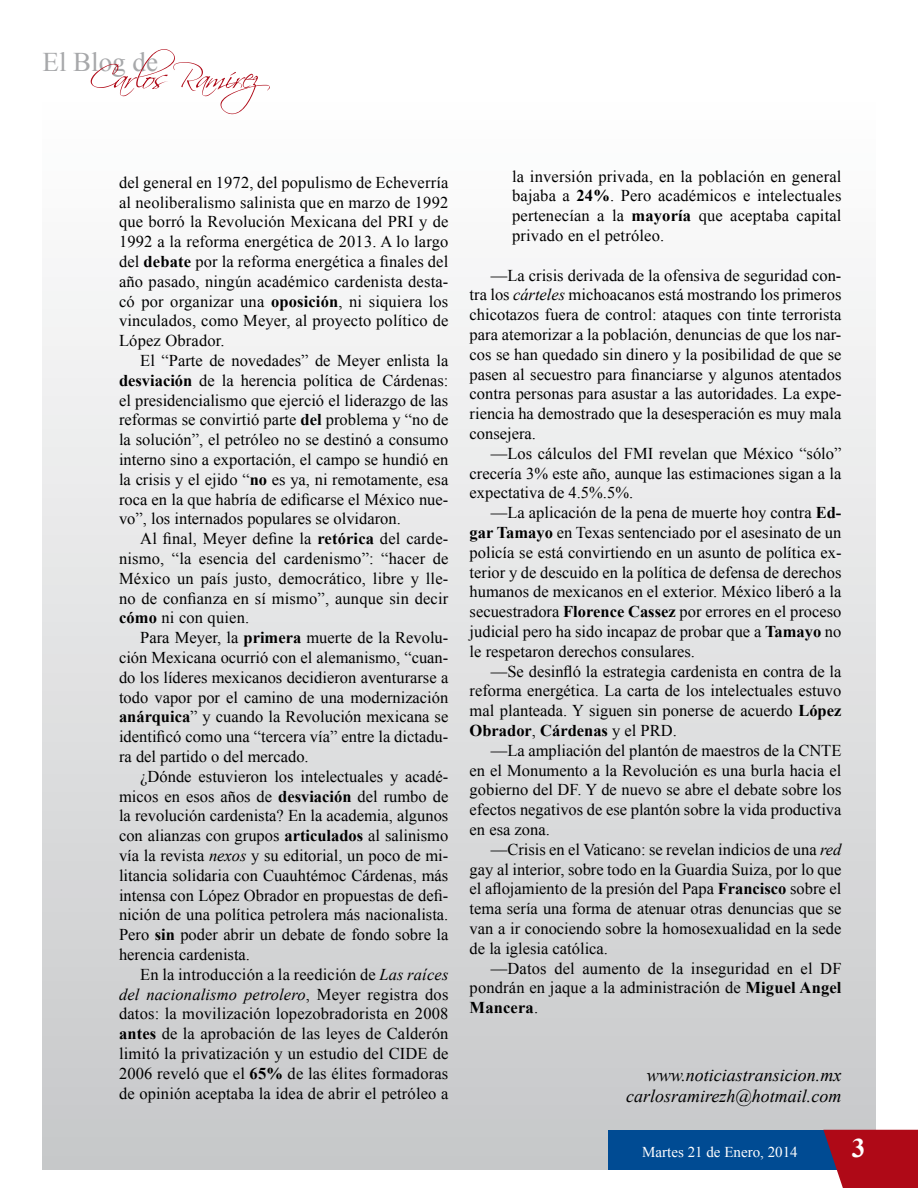
<style>
.page{position:relative;width:918px;height:1188px;background:#fff}
.page>*{position:absolute;margin:0;border:0;box-sizing:border-box;transform-origin:0 0}
.t1{font:27px "Times New Roman";color:#a7a8aa}
.t2{font:700 27px "Times New Roman";color:#fff}
.t3{font:italic 18px/21.6px "Times New Roman";color:#000;text-align:right}
.t4{font:16.5px/19.8px "Times New Roman";color:#000;text-align:justify}
.t5{font:15px "Times New Roman";color:#fff}
.s1{font-weight:700}
.s2{font-style:italic}
</style>
<div class="page">
<div style="left:43px;top:0;width:832px;height:1169px;background:linear-gradient(to bottom,#fff,#c7c8ca)"></div>
<div style="left:608px;top:1130px;width:242px;height:39px;background:#004b93"></div>
<svg style="left:91px;top:49px;width:179px;height:65px"></svg>
<svg style="left:823px;top:1130px;width:95px;height:58px"></svg>
<h1 class="t1" style="left:43px;top:44px;width:117px">El Blog de</h1>
<p class="t4" style="left:119px;top:172px;width:331px">del general en 1972, del populismo de Echeverría al neoliberalismo salinista que en marzo de 1992 que borró la Revolución Mexicana del PRI y de 1992 a la reforma energética de 2013. A lo largo del <span class="s1">debate</span> por la reforma energética a finales del año pasado, ningún académico cardenista desta&shy;có por organizar una <span class="s1">oposición</span>, ni siquiera los vinculados, como Meyer, al proyecto político de López Obrador.</p>
<p class="t4" style="left:119px;top:350px;width:331px;text-indent:21px">El “Parte de novedades” de Meyer enlista la <span class="s1">desviación</span> de la herencia política de Cárdenas: el presidencialismo que ejerció el liderazgo de las reformas se convirtió parte <span class="s1">del</span> problema y “no de la solución”, el petróleo no se destinó a consumo interno sino a exportación, el campo se hundió en la crisis y el ejido “<span class="s1">no</span> es ya, ni remotamente, esa roca en la que habría de edificarse el México nue&shy;vo”, los internados populares se olvidaron.</p>
<p class="t4" style="left:119px;top:528px;width:331px;text-indent:21px">Al final, Meyer define la <span class="s1">retórica</span> del carde&shy;nismo, “la esencia del cardenismo”: “hacer de México un país justo, democrático, libre y lle&shy;no de confianza en sí mismo”, aunque sin decir <span class="s1">cómo</span> ni con quien.</p>
<p class="t4" style="left:119px;top:627px;width:331px;text-indent:21px">Para Meyer, la <span class="s1">primera</span> muerte de la Revolu&shy;ción Mexicana ocurrió con el alemanismo, “cuan&shy;do los líderes mexicanos decidieron aventurarse a todo vapor por el camino de una modernización <span class="s1">anárquica</span>” y cuando la Revolución mexicana se identificó como una “tercera vía” entre la dictadu&shy;ra del partido o del mercado.</p>
<p class="t4" style="left:119px;top:766px;width:331px;text-indent:21px">¿Dónde estuvieron los intelectuales y acadé&shy;micos en esos años de <span class="s1">desviación</span> del rumbo de la revolución cardenista? En la academia, algunos con alianzas con grupos <span class="s1">articulados</span> al salinismo vía la revista <span class="s2">nexos</span> y su editorial, un poco de mi&shy;litancia solidaria con Cuauhtémoc Cárdenas, más intensa con López Obrador en propuestas de defi&shy;nición de una política petrolera más nacionalista.<br>Pero <span class="s1">sin</span> poder abrir un debate de fondo sobre la herencia cardenista.</p>
<p class="t4" style="left:119px;top:964px;width:331px;text-indent:21px">En la introducción a la reedición de <span class="s2">Las raíces del nacionalismo petrolero</span>, Meyer registra dos datos: la movilización lopezobradorista en 2008 <span class="s1">antes</span> de la aprobación de las leyes de Calderón limitó la privatización y un estudio del CIDE de 2006 reveló que el <span class="s1">65%</span> de las élites formadoras de opinión aceptaba la idea de abrir el petróleo a</p>
<p class="t4" style="left:512px;top:166px;width:331px">la inversión privada, en la población en general bajaba a <span class="s1">24%</span>. Pero académicos e intelectuales pertenecían a la <span class="s1">mayoría</span> que aceptaba capital privado en el petróleo.</p>
<p class="t4" style="left:470px;top:265px;width:373px;text-indent:21px">—La crisis derivada de la ofensiva de seguridad con&shy;tra los <span class="s2">cárteles</span> michoacanos está mostrando los primeros chicotazos fuera de control: ataques con tinte terrorista para atemorizar a la población, denuncias de que los nar&shy;cos se han quedado sin dinero y la posibilidad de que se pasen al secuestro para financiarse y algunos atentados contra personas para asustar a las autoridades. La expe&shy;riencia ha demostrado que la desesperación es muy mala consejera.</p>
<p class="t4" style="left:470px;top:443px;width:373px;text-indent:21px">—Los cálculos del FMI revelan que México “sólo” crecería 3% este año, aunque las estimaciones sigan a la expectativa de 4.5%.5%.</p>
<p class="t4" style="left:470px;top:502px;width:373px;text-indent:21px">—La aplicación de la pena de muerte hoy contra <span class="s1">Ed&shy;gar Tamayo</span> en Texas sentenciado por el asesinato de un policía se está convirtiendo en un asunto de política ex&shy;terior y de descuido en la política de defensa de derechos humanos de mexicanos en el exterior. México liberó a la secuestradora <span class="s1">Florence Cassez</span> por errores en el proceso judicial pero ha sido incapaz de probar que a <span class="s1">Tamayo</span> no le respetaron derechos consulares.</p>
<p class="t4" style="left:470px;top:661px;width:373px;text-indent:21px">—Se desinfló la estrategia cardenista en contra de la reforma energética. La carta de los intelectuales estuvo mal planteada. Y siguen sin ponerse de acuerdo <span class="s1">López Obrador</span>, <span class="s1">Cárdenas</span> y el PRD.</p>
<p class="t4" style="left:470px;top:740px;width:373px;text-indent:21px">—La ampliación del plantón de maestros de la CNTE en el Monumento a la Revolución es una burla hacia el gobierno del DF. Y de nuevo se abre el debate sobre los efectos negativos de ese plantón sobre la vida productiva en esa zona.</p>
<p class="t4" style="left:470px;top:839px;width:373px;text-indent:21px">—Crisis en el Vaticano: se revelan indicios de una <span class="s2">red </span>gay al interior, sobre todo en la Guardia Suiza, por lo que el aflojamiento de la presión del Papa <span class="s1">Francisco</span> sobre el tema sería una forma de atenuar otras denuncias que se van a ir conociendo sobre la homosexualidad en la sede de la iglesia católica.</p>
<p class="t4" style="left:470px;top:958px;width:373px;text-indent:21px">—Datos del aumento de la inseguridad en el DF pondrán en jaque a la administración de <span class="s1">Miguel Angel Mancera</span>.</p>
<p class="t3" style="left:626px;top:1064px;width:217px">www.noticiastransicion.mx carlosramirezh@hotmail.com</p>
<p class="t5" style="left:642px;top:1142px;width:157px">Martes 21 de Enero, 2014</p>
<h1 class="t2" style="left:852px;top:1130px;width:15px">3</h1>
</div>
